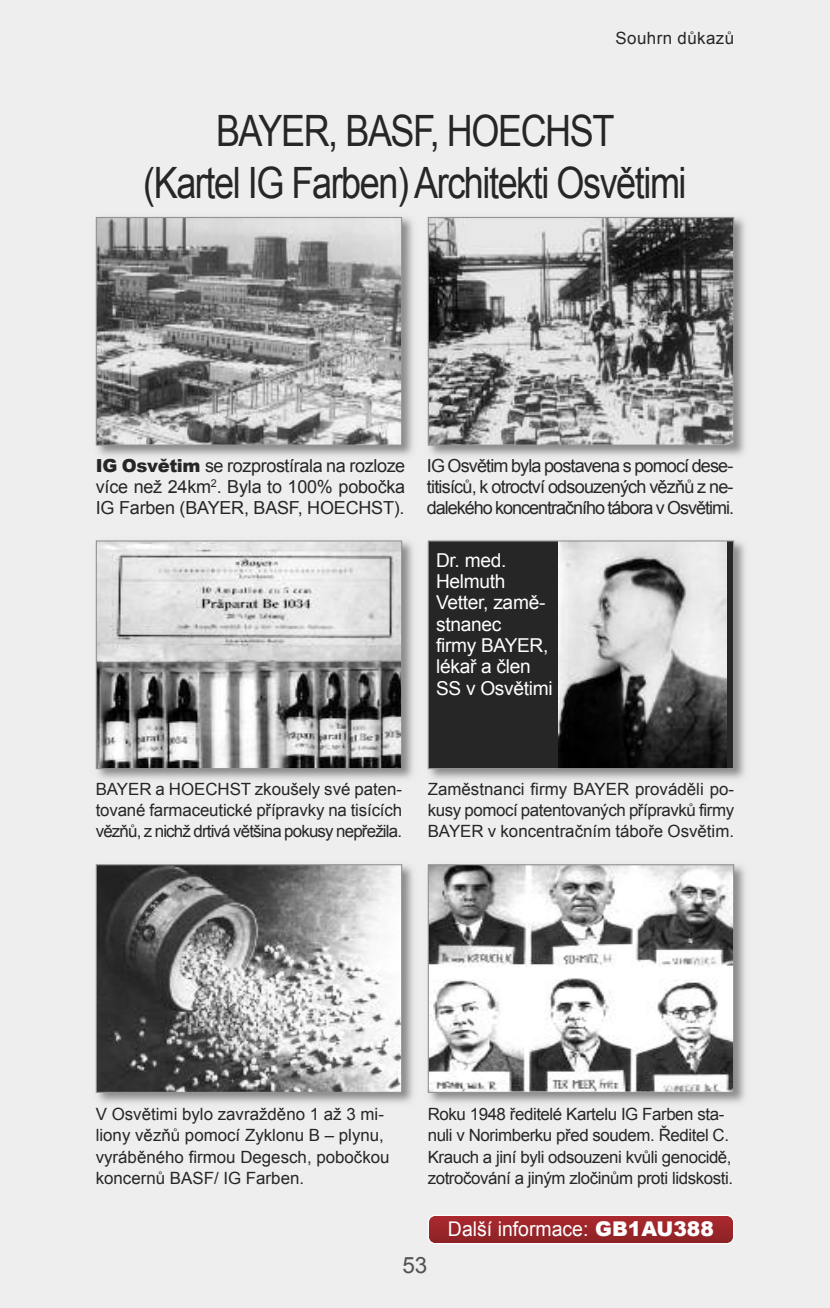
<style>
.page{position:relative;width:830px;height:1308px;background:#fff}
.page>*{position:absolute;margin:0;border:0;box-sizing:border-box;transform-origin:0 0}
.t1{font:43.2px/51.3px "Arial";letter-spacing:-.04em;color:#272627;text-align:center;scale:.83 1}
.t2{font:22.5px "Arial";color:#525152}
.t3{font:20.25px "Arial";color:#fff;scale:.96 1}
.t4{font:19.12px/21.4px "Arial";letter-spacing:-.015em;color:#fff}
.t5{font:18px/21.4px "Arial";letter-spacing:-.045em;color:#272627;text-align:justify}
.t6{font:16.88px/21.4px "Arial";letter-spacing:-.025em;color:#272627;text-align:justify}
.t7{font:16.88px/21.4px "Arial";color:#272627}
.t8{font:16.88px "Arial";letter-spacing:.025em;color:#272627}
.s1{font-weight:900}
</style>
<div class="page">
<div style="left:0;top:0;width:829px;height:1307px;background:#eee"></div>
<img style="left:95px;top:216px;width:650px;height:240px">
<img style="left:98px;top:219px;width:302px;height:225px">
<div style="left:96px;top:217px;width:306px;height:229px;border:1px solid #939393"></div>
<img style="left:421px;top:216px;width:1px;height:240px">
<img style="left:429px;top:219px;width:302px;height:225px">
<div style="left:427px;top:217px;width:306px;height:229px;border:1px solid #939393"></div>
<img style="left:95px;top:864px;width:650px;height:239px">
<img style="left:429px;top:866px;width:302px;height:225px">
<div style="left:427px;top:864px;width:306px;height:229px;border:1px solid #939393"></div>
<img style="left:95px;top:540px;width:650px;height:239px">
<img style="left:98px;top:542px;width:302px;height:225px">
<div style="left:96px;top:540px;width:306px;height:229px;border:1px solid #939393"></div>
<img style="left:421px;top:540px;width:1px;height:239px">
<div style="left:428px;top:541px;width:304px;height:227px;background:#272627"></div>
<img style="left:558px;top:542px;width:168px;height:225px">
<div style="left:427px;top:540px;width:306px;height:229px;border:1px solid #939393"></div>
<img style="left:421px;top:864px;width:1px;height:239px">
<img style="left:98px;top:866px;width:302px;height:225px">
<div style="left:96px;top:864px;width:306px;height:229px;border:1px solid #939393"></div>
<div style="left:428px;top:1215px;width:304px;height:28px;background:linear-gradient(to right,#9d262b,#9d262a);border-radius:6px"></div>
<div style="left:427px;top:1214px;width:306px;height:30px;border:2px solid #fff;border-radius:8px"></div>
<p class="t8" style="left:615px;top:29px;width:120px">Souhrn důkazů</p>
<p class="t1" style="left:143px;top:106px;width:656px">BAYER, BASF, HOECHST<br>(Kartel IG Farben) Architekti Osvětimi</p>
<p class="t5" style="left:96px;top:455px;width:311px"><span class="s1">IG Osvětim</span> se rozprostírala na rozloze více než 24km<sup>2</sup>. Byla to 100% pobočka IG Farben (BAYER, BASF, HOECHST).</p>
<p class="t5" style="left:426px;top:455px;width:309px">IG Osvětim byla postavena s pomocí dese&shy;titisíců, k otroctví odsouzených vězňů z ne&shy;dalekého koncentračního tábora v Osvětimi.</p>
<p class="t4" style="left:436px;top:549px;width:118px">Dr. med.<br>Helmuth<br>Vetter, zamě&shy;stnanec<br>firmy BAYER, lékař a člen<br>SS v Osvětimi</p>
<p class="t6" style="left:96px;top:778px;width:308px">BAYER a HOECHST zkoušely své paten&shy;tované farmaceutické přípravky na tisících vězňů, z nichž drtivá většina pokusy nepřežila.</p>
<p class="t6" style="left:427px;top:778px;width:308px">Zaměstnanci firmy BAYER prováděli po&shy;kusy pomocí patentovaných přípravků firmy BAYER v koncentračním táboře Osvětim.</p>
<p class="t7" style="left:96px;top:1103px;width:295px">V Osvětimi bylo zavražděno 1 až 3 mi&shy;liony vězňů pomocí Zyklonu B – plynu, vyráběného firmou Degesch, pobočkou koncernů BASF/ IG Farben.</p>
<p class="t6" style="left:427px;top:1103px;width:307px;text-align:left">Roku 1948 ředitelé Kartelu IG Farben sta&shy;nuli v Norimberku před soudem. Ředitel C.<br>Krauch a jiní byli odsouzeni kvůli genocidě, zotročování a jiným zločinům proti lidskosti.</p>
<p class="t3" style="left:447px;top:1218px;width:278px">Další informace: <span class="s1">GB1AU388</span></p>
<p class="t2" style="left:402px;top:1252px;width:27px">53</p>
</div>
